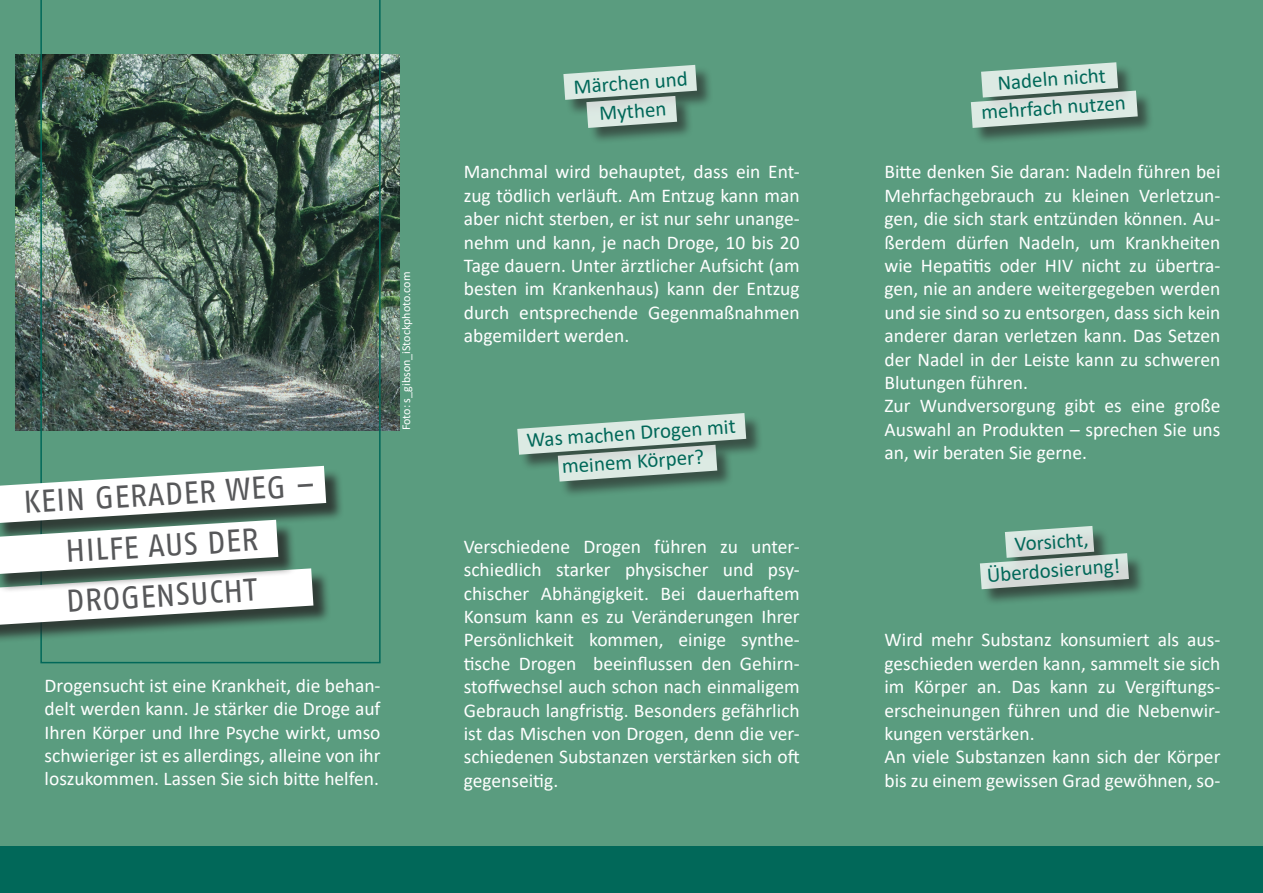
<style>
.page{position:relative;width:1263px;height:893px;background:#fff}
.page>*{position:absolute;margin:0;border:0;box-sizing:border-box;transform-origin:0 0}
.t1{font:31.5px "Fago Pro";color:#57585a}
.t2{font:21px/28.5px "Calibri";color:#016859;text-align:center}
.t3{font:19.5px/23.4px "Calibri";color:#fff;text-align:justify}
.t4{font:12px "Calibri";color:#fff}
</style>
<div class="page">
<div style="left:0;top:0;width:1263px;height:846px;background:#5a9c7f"></div>
<div style="left:0;top:846px;width:1263px;height:47px;background:#016859"></div>
<img style="left:16px;top:54px;width:383px;height:376px">
<img style="left:40px;top:0;width:341px;height:663px">
<div style="left:0;top:469px;width:345px;height:72px;background:#231f20;opacity:.75"></div>
<div style="left:0;top:571px;width:332px;height:73px;background:#231f20;opacity:.75"></div>
<svg style="left:0;top:466px;width:326px;height:159px;background:#becac5"></svg>
<div style="left:519px;top:414px;width:244px;height:58px;background:#231f20;opacity:.75"></div>
<div style="left:559px;top:446px;width:175px;height:52px;background:#231f20;opacity:.75"></div>
<svg style="left:517px;top:413px;width:229px;height:69px"></svg>
<div style="left:565px;top:66px;width:149px;height:51px;background:#231f20;opacity:.75"></div>
<div style="left:588px;top:97px;width:106px;height:48px;background:#231f20;opacity:.75"></div>
<svg style="left:563px;top:65px;width:134px;height:63px"></svg>
<div style="left:981px;top:527px;width:164px;height:79px;background:#231f20;opacity:.75"></div>
<svg style="left:980px;top:526px;width:149px;height:63px"></svg>
<div style="left:972px;top:92px;width:183px;height:53px;background:#231f20;opacity:.75"></div>
<svg style="left:971px;top:62px;width:167px;height:66px;background:#b0c7bd"></svg>
<p class="t1" style="left:22px;top:482px;width:294px;rotate:-3deg">KEIN GERADER WEG –</p>
<p class="t1" style="left:65px;top:532px;width:195px;rotate:-3deg">HILFE AUS DER</p>
<p class="t1" style="left:65px;top:581px;width:192px;rotate:-3deg">DROGENSUCHT</p>
<p class="t4" style="left:398px;top:430px;width:160px;rotate:-90deg">Foto: s_gibson_iStockphoto.com</p>
<p class="t3" style="left:45px;top:673px;width:337px">Drogensucht ist eine Krankheit, die behan&shy;delt werden kann. Je stärker die Droge auf Ihren Körper und Ihre Psyche wirkt, umso schwieriger ist es allerdings, alleine von ihr loszukommen. Lassen Sie sich bitte helfen.</p>
<p class="t2" style="left:573px;top:72px;width:116px;rotate:-4deg">Märchen und<br>Mythen</p>
<p class="t3" style="left:464px;top:160px;width:337px">Manchmal wird behauptet, dass ein Ent&shy;zug tödlich verläuft. Am Entzug kann man aber nicht sterben, er ist nur sehr unange&shy;nehm und kann, je nach Droge, 10 bis 20<br>Tage dauern. Unter ärztlicher Aufsicht (am besten im Krankenhaus) kann der Entzug durch entsprechende Gegenmaßnahmen abgemildert werden.</p>
<p class="t2" style="left:525px;top:426px;width:211px;rotate:-4deg">Was machen Drogen mit meinem Körper?</p>
<p class="t3" style="left:464px;top:534px;width:337px">Verschiedene Drogen führen zu unter&shy;schiedlich starker physischer und psy&shy;chischer Abhängigkeit. Bei dauerhaftem Konsum kann es zu Veränderungen Ihrer Persönlichkeit kommen, einige synthe&shy;tische Drogen beeinflussen den Gehirn&shy;stoffwechsel auch schon nach einmaligem Gebrauch langfristig. Besonders gefährlich ist das Mischen von Drogen, denn die ver&shy;schiedenen Substanzen verstärken sich oft gegenseitig.</p>
<p class="t2" style="left:978px;top:69px;width:146px;rotate:-4deg">Nadeln nicht mehrfach nutzen</p>
<p class="t3" style="left:884px;top:160px;width:337px">Bitte denken Sie daran: Nadeln führen bei Mehrfachgebrauch zu kleinen Verletzun&shy;gen, die sich stark entzünden können. Au&shy;ßerdem dürfen Nadeln, um Krankheiten wie Hepatitis oder HIV nicht zu übertra&shy;gen, nie an andere weitergegeben werden und sie sind so zu entsorgen, dass sich kein anderer daran verletzen kann. Das Setzen der Nadel in der Leiste kann zu schweren Blutungen führen.</p>
<p class="t3" style="left:884px;top:394px;width:337px">Zur Wundversorgung gibt es eine große Auswahl an Produkten – sprechen Sie uns an, wir beraten Sie gerne.</p>
<p class="t2" style="left:984px;top:532px;width:135px;rotate:-4deg">Vorsicht,<br>Überdosierung!</p>
<p class="t3" style="left:884px;top:628px;width:337px">Wird mehr Substanz konsumiert als aus&shy;geschieden werden kann, sammelt sie sich im Körper an. Das kann zu Vergiftungs&shy;erscheinungen führen und die Nebenwir&shy;kungen verstärken.</p>
<p class="t3" style="left:884px;top:745px;width:337px">An viele Substanzen kann sich der Körper bis zu einem gewissen Grad gewöhnen, so-</p>
</div>
